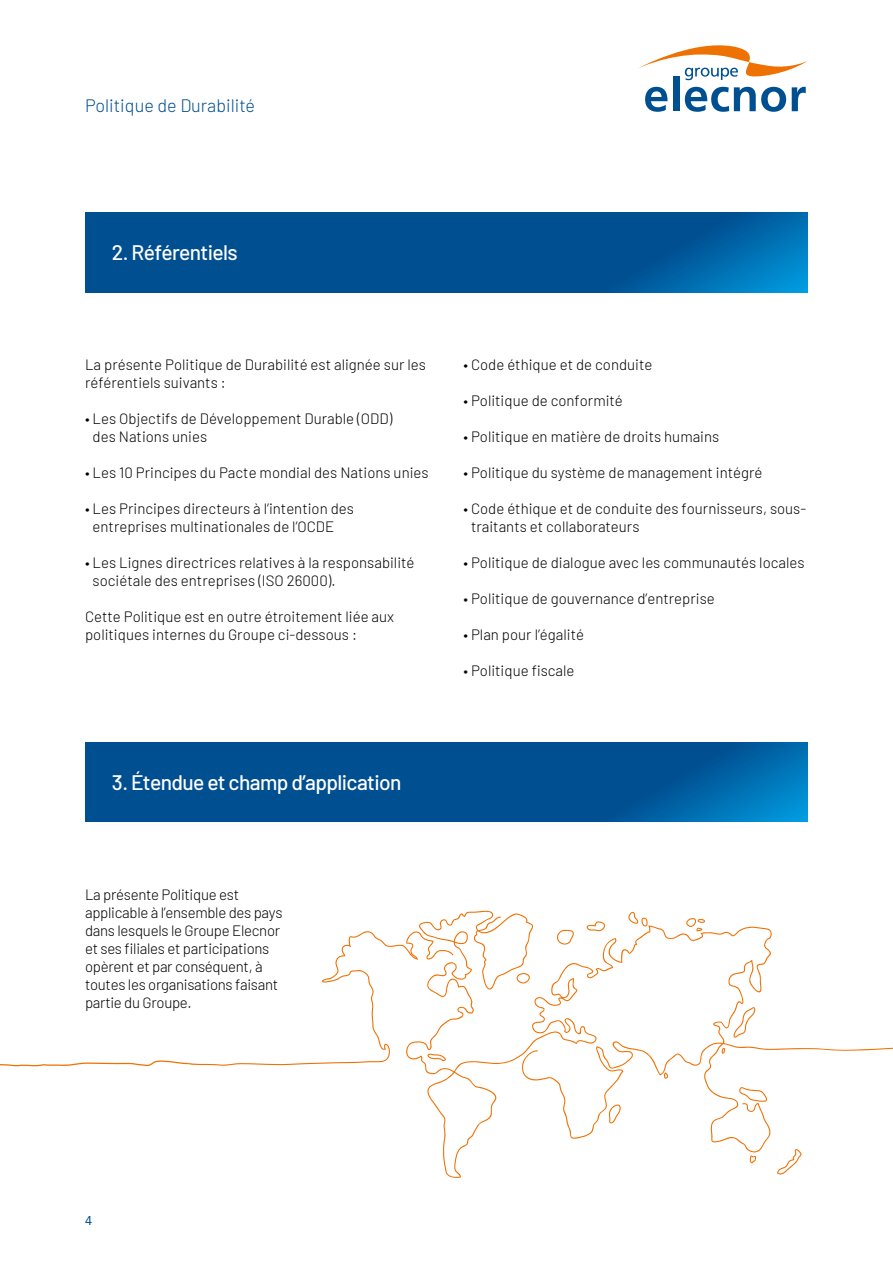
<style>
.page{position:relative;width:893px;height:1263px;background:#fff}
.page>*{position:absolute;margin:0;border:0;box-sizing:border-box;transform-origin:0 0}
.t1{font:500 21px "Barlow";letter-spacing:-.03em;color:#fff}
.t2{font:300 18px "Barlow";color:#004f91}
.t3{font:300 15px/18px "Barlow";color:#000}
.t4{font:300 15px/18px "Barlow";letter-spacing:-.02em;color:#000}
.t5{font:12.75px "Avenir LT Std";color:#004f91}
</style>
<div class="page">
<svg style="left:645px;top:87px;width:22px;height:25px"></svg>
<div style="left:673px;top:76px;width:6px;height:35px;background:#004f91"></div>
<svg style="left:685px;top:87px;width:101px;height:25px"></svg>
<svg style="left:792px;top:87px;width:14px;height:24px"></svg>
<svg style="left:639px;top:45px;width:169px;height:36px"></svg>
<svg style="left:85px;top:213px;width:723px;height:79px;background:#005496"></svg>
<svg style="left:85px;top:742px;width:723px;height:80px;background:#005496"></svg>
<svg style="left:419px;top:911px;width:474px;height:267px"></svg>
<svg style="left:777px;top:1149px;width:25px;height:25px"></svg>
<svg style="left:739px;top:1087px;width:28px;height:15px"></svg>
<svg style="left:733px;top:1007px;width:22px;height:31px"></svg>
<svg style="left:628px;top:912px;width:20px;height:15px"></svg>
<svg style="left:586px;top:921px;width:19px;height:10px"></svg>
<svg style="left:557px;top:930px;width:17px;height:15px"></svg>
<svg style="left:516px;top:973px;width:14px;height:10px"></svg>
<svg style="left:609px;top:1104px;width:12px;height:19px"></svg>
<svg style="left:664px;top:1072px;width:4px;height:7px"></svg>
<svg style="left:750px;top:1155px;width:6px;height:8px"></svg>
<svg style="left:722px;top:1048px;width:3px;height:6px"></svg>
<svg style="left:686px;top:918px;width:19px;height:13px"></svg>
<svg style="left:0;top:930px;width:453px;height:138px"></svg>
<p class="t2" style="left:85px;top:93px;width:172px">Politique de Durabilité</p>
<h1 class="t1" style="left:112px;top:237px;width:127px">2. Référentiels</h1>
<p class="t3" style="left:85px;top:354px;width:342px">La présente Politique de Durabilité est alignée sur les référentiels suivants :</p>
<p class="t3" style="left:93px;top:408px;width:301px;text-indent:-8px">• Les Objectifs de Développement Durable (ODD) des Nations unies</p>
<p class="t3" style="left:85px;top:462px;width:345px">• Les 10 Principes du Pacte mondial des Nations unies</p>
<p class="t3" style="left:93px;top:498px;width:263px;text-indent:-8px">• Les Principes directeurs à l’intention des entreprises multinationales de l’OCDE</p>
<p class="t3" style="left:93px;top:552px;width:323px;text-indent:-8px">• Les Lignes directrices relatives à la responsabilité sociétale des entreprises (ISO 26000).</p>
<p class="t3" style="left:85px;top:606px;width:311px">Cette Politique est en outre étroitement liée aux politiques internes du Groupe ci-dessous :</p>
<p class="t3" style="left:463px;top:354px;width:190px">• Code éthique et de conduite</p>
<p class="t3" style="left:463px;top:390px;width:161px">• Politique de conformité</p>
<p class="t3" style="left:463px;top:426px;width:257px">• Politique en matière de droits humains</p>
<p class="t3" style="left:463px;top:462px;width:300px">• Politique du système de management intégré</p>
<p class="t3" style="left:471px;top:498px;width:337px;text-indent:-8px">• Code éthique et de conduite des fournisseurs, sous&shy;traitants et collaborateurs</p>
<p class="t3" style="left:463px;top:552px;width:343px">• Politique de dialogue avec les communautés locales</p>
<p class="t3" style="left:463px;top:588px;width:253px">• Politique de gouvernance d’entreprise</p>
<p class="t3" style="left:463px;top:624px;width:122px">• Plan pour l’égalité</p>
<p class="t3" style="left:463px;top:660px;width:113px">• Politique fiscale</p>
<h1 class="t1" style="left:112px;top:767px;width:291px">3. Étendue et champ d’application</h1>
<p class="t4" style="left:85px;top:884px;width:199px">La présente Politique est applicable à l’ensemble des pays dans lesquels le Groupe Elecnor et ses filiales et participations opèrent et par conséquent, à toutes les organisations faisant partie du Groupe.</p>
<p class="t5" style="left:85px;top:1213px;width:9px">4</p>
</div>
